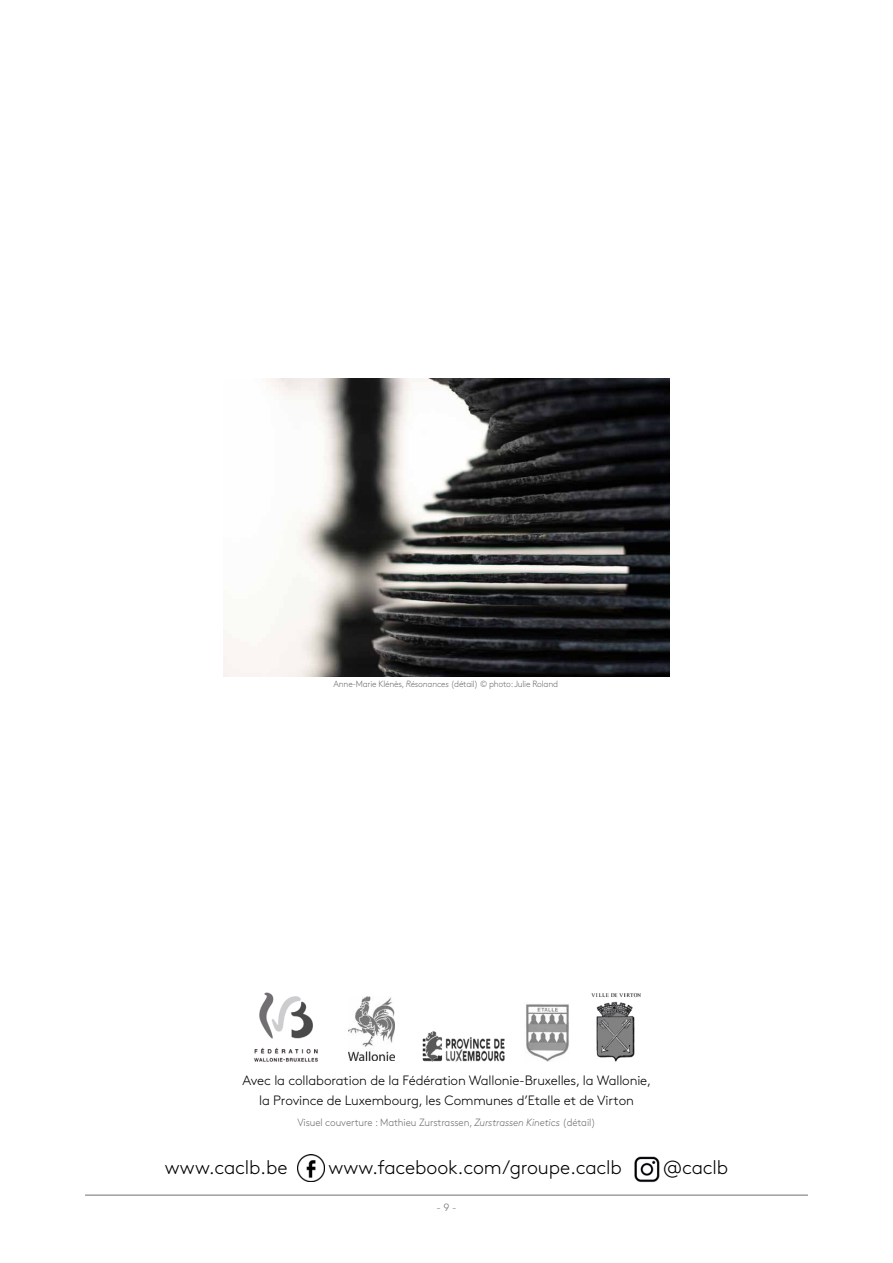
<style>
.page{position:relative;width:893px;height:1263px;background:#fff}
.page>*{position:absolute;margin:0;border:0;box-sizing:border-box;transform-origin:0 0}
.t1{font:300 19.5px "Brown";letter-spacing:-.01em;color:#000}
.t2{font:300 13.5px/19.5px "Brown";letter-spacing:-.01em;color:#000;text-align:center}
.t3{font:300 10.5px "Brown";letter-spacing:-.01em;color:#706f6f;scale:.95 1}
.t4{font:300 10.5px "Brown";letter-spacing:-.01em;color:#706f6f}
.t5{font:300 9px "Brown";letter-spacing:-.025em;color:#706f6f;scale:.95 1}
.s1{font-style:italic}
</style>
<div class="page">
<img style="left:422px;top:1031px;width:83px;height:30px">
<img style="left:526px;top:1004px;width:43px;height:57px">
<img style="left:349px;top:997px;width:46px;height:63px">
<img style="left:591px;top:993px;width:50px;height:68px">
<img style="left:254px;top:992px;width:64px;height:70px">
<img style="left:298px;top:1154px;width:27px;height:27px">
<img style="left:634px;top:1156px;width:26px;height:27px">
<hr style="left:85px;top:1195px;width:723px;height:1px;background:#706f6f">
<img style="left:223px;top:378px;width:447px;height:298px">
<p class="t5" style="left:333px;top:677px;width:238px">Anne-Marie Klénès, <span class="s1">Résonances</span> (détail) © photo: Julie Roland</p>
<p class="t2" style="left:242px;top:1070px;width:410px">Avec la collaboration de la Fédération Wallonie-Bruxelles, la Wallonie, la Province de Luxembourg, les Communes d’Etalle et de Virton</p>
<p class="t3" style="left:297px;top:1114px;width:315px">Visuel couverture : Mathieu Zurstrassen, <span class="s1">Zurstrassen Kinetics</span> (détail)</p>
<h1 class="t1" style="left:165px;top:1152px;width:124px">www.caclb.be</h1>
<h1 class="t1" style="left:328px;top:1152px;width:295px">www.facebook.com/groupe.caclb</h1>
<h1 class="t1" style="left:663px;top:1152px;width:67px">@caclb</h1>
<p class="t4" style="left:436px;top:1200px;width:22px">- 9 -</p>
</div>
